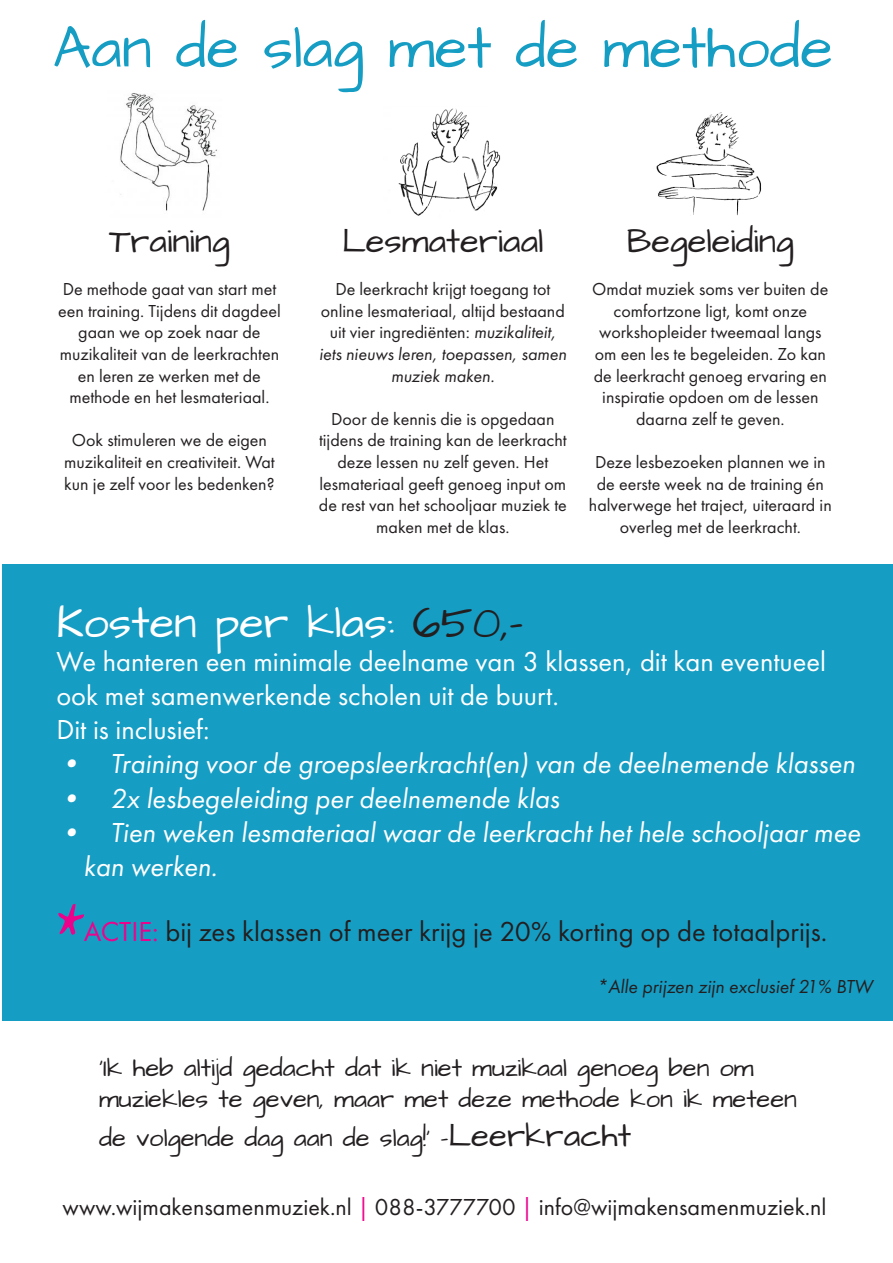
<style>
.page{position:relative;width:893px;height:1263px;background:#fff}
.page>*{position:absolute;margin:0;border:0;box-sizing:border-box;transform-origin:0 0}
.t1{font:60px "Architects Daughter";color:#169dc4}
.t2{font:45px "Architects Daughter";color:#fff}
.t3{font:34.5px "Architects Daughter";color:#231f20}
.t4{font:italic 28.5px/34.2px "Futura PT";color:#fff}
.t5{font:28.5px/34.2px "Futura PT";color:#fff}
.t6{font:28.5px "Futura PT";color:#231f20}
.t7{font:25.5px/30.6px "Architects Daughter";color:#231f20}
.t8{font:24px "Futura PT";color:#231f20}
.t9{font:italic 19.5px "Futura PT";color:#231f20}
.t10{font:18px/21.6px "Futura PT";color:#231f20;text-align:center}
.s1{font-style:italic}
.s2{color:#231f20}
.s3{font-family:"Architects Daughter";font-size:54px;color:#ed028c}
.s4{color:#ed028c}
.s5{font-size:33px}
</style>
<div class="page">
<img style="left:120px;top:93px;width:97px;height:118px">
<img style="left:398px;top:108px;width:103px;height:108px">
<img style="left:656px;top:112px;width:106px;height:104px">
<div style="left:2px;top:564px;width:891px;height:456px;background:#169dc4"></div>
<h1 class="t1" style="left:53px;top:8px;width:781px">Aan de slag met de methode</h1>
<h3 class="t3" style="left:109px;top:218px;width:122px">Training</h3>
<p class="t10" style="left:58px;top:278px;width:224px">De methode gaat van start met een training. Tijdens dit dagdeel gaan we op zoek naar de muzikaliteit van de leerkrachten en leren ze werken met de methode en het lesmateriaal.</p>
<p class="t10" style="left:64px;top:429px;width:212px">Ook stimuleren we de eigen muzikaliteit en creativiteit. Wat kun je zelf voor les bedenken?</p>
<h3 class="t3" style="left:342px;top:218px;width:203px">Lesmateriaal</h3>
<p class="t10" style="left:319px;top:278px;width:249px">De leerkracht krijgt toegang tot online lesmateriaal, altijd bestaand uit vier ingrediënten: <span class="s1">muzikaliteit, iets nieuws leren, toepassen, samen muziek maken.</span></p>
<p class="t10" style="left:319px;top:408px;width:249px">Door de kennis die is opgedaan tijdens de training kan de leerkracht deze lessen nu zelf geven. Het lesmateriaal geeft genoeg input om de rest van het schooljaar muziek te maken met de klas.</p>
<h3 class="t3" style="left:627px;top:218px;width:168px">Begeleiding</h3>
<p class="t10" style="left:592px;top:278px;width:238px">Omdat muziek soms ver buiten de comfortzone ligt, komt onze workshopleider tweemaal langs om een les te begeleiden. Zo kan de leerkracht genoeg ervaring en inspiratie opdoen om de lessen daarna zelf te geven.</p>
<p class="t10" style="left:589px;top:451px;width:244px">Deze lesbezoeken plannen we in de eerste week na de training én halverwege het traject, uiteraard in overleg met de leerkracht.</p>
<h2 class="t2" style="left:56px;top:592px;width:468px">Kosten per klas: <span class="s2">650,-</span></h2>
<h3 class="t5" style="left:56px;top:644px;width:771px">We hanteren een minimale deelname van 3 klassen, dit kan eventueel ook met samenwerkende scholen uit de buurt.<br>Dit is inclusief:</h3>
<h3 class="t4" style="left:56px;top:747px;width:800px">• Training voor de groepsleerkracht(en) van de deelnemende klassen</h3>
<h3 class="t4" style="left:56px;top:781px;width:505px">• 2x lesbegeleiding per deelnemende klas</h3>
<h3 class="t4" style="left:83px;top:815px;width:779px;text-indent:-27px">• Tien weken lesmateriaal waar de leerkracht het hele schooljaar mee kan werken.</h3>
<h3 class="t6" style="left:56px;top:914px;width:772px"><span class="s3">*</span><span class="s4">ACTIE:</span> bij zes klassen of meer krijg je 20% korting op de totaalprijs.</h3>
<p class="t9" style="left:597px;top:975px;width:277px">*Alle prijzen zijn exclusief 21% BTW</p>
<h3 class="t7" style="left:99px;top:1054px;width:699px">‘Ik heb altijd gedacht dat ik niet muzikaal genoeg ben om muziekles te geven, maar met deze methode kon ik meteen</h3>
<h3 class="t7" style="left:99px;top:1124px;width:534px">de volgende dag aan de slag!’ -<span class="s5">Leerkracht</span></h3>
<h3 class="t8" style="left:63px;top:1192px;width:765px">www.wijmakensamenmuziek.nl <span class="s4">|</span> 088-3777700 <span class="s4">|</span> info@wijmakensamenmuziek.nl</h3>
</div>
